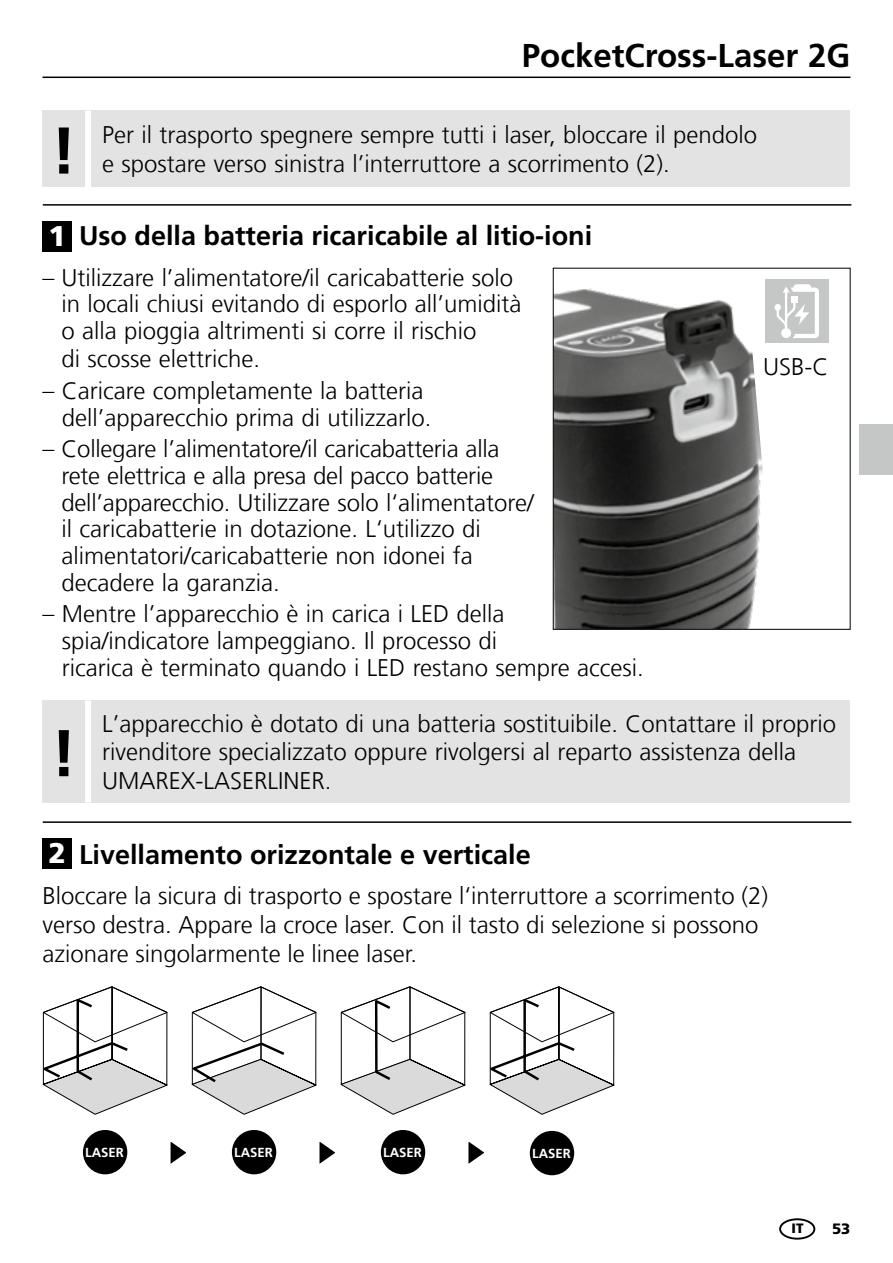
<style>
.page{position:relative;width:893px;height:1263px;background:#fff}
.page>*{position:absolute;margin:0;border:0;box-sizing:border-box;transform-origin:0 0}
.t1{font:700 66px "Frutiger LT Com";color:#000}
.t2{font:700 33px "Frutiger LT Com";color:#000}
.t3{font:900 28.5px "Frutiger LT Com";color:#fff}
.t4{font:700 27px "Frutiger LT Com";color:#000}
.t5{font:300 24px/26.7px "Frutiger LT Com";color:#000}
.t6{font:900 15px "Frutiger LT Com";color:#000}
.t7{font:900 13.5px "Frutiger LT Com";color:#000}
.t8{font:700 13.2px "Frutiger LT Com";color:#fff}
</style>
<div class="page">
<hr style="left:43px;top:77px;width:807px;height:1px;background:#000">
<hr style="left:43px;top:204px;width:808px;height:2px;background:#000">
<hr style="left:43px;top:821px;width:808px;height:2px;background:#000">
<div style="left:43px;top:221px;width:29px;height:30px;background:#000"></div>
<div style="left:83px;top:1130px;width:44px;height:44px;background:#000;border-radius:50%"></div>
<div style="left:232px;top:1130px;width:44px;height:44px;background:#000;border-radius:50%"></div>
<div style="left:381px;top:1130px;width:44px;height:44px;background:#000;border-radius:50%"></div>
<svg style="left:170px;top:1142px;width:16px;height:22px"></svg>
<svg style="left:319px;top:1142px;width:16px;height:22px"></svg>
<svg style="left:468px;top:1142px;width:16px;height:22px"></svg>
<div style="left:530px;top:1131px;width:44px;height:44px;background:#000;border-radius:50%"></div>
<svg style="left:191px;top:986px;width:126px;height:129px"></svg>
<svg style="left:43px;top:986px;width:124px;height:129px"></svg>
<svg style="left:340px;top:986px;width:126px;height:129px"></svg>
<div style="left:43px;top:838px;width:29px;height:31px;background:#000"></div>
<svg style="left:490px;top:986px;width:124px;height:129px"></svg>
<div style="left:765px;top:279px;width:63px;height:64px;background:#c5c6c6"></div>
<svg style="left:777px;top:284px;width:42px;height:54px"></svg>
<img style="left:555px;top:288px;width:222px;height:340px">
<div style="left:553px;top:268px;width:297px;height:362px;border:1px solid #000"></div>
<div style="left:43px;top:700px;width:807px;height:102px;background:#e3e3e3"></div>
<div style="left:85px;top:700px;width:6px;height:102px;background:#fff"></div>
<div style="left:43px;top:111px;width:807px;height:76px;background:#e3e3e3"></div>
<div style="left:85px;top:111px;width:6px;height:76px;background:#fff"></div>
<div style="left:779px;top:1218px;width:36px;height:21px;border:2px solid #000;border-radius:50%"></div>
<div style="left:859px;top:424px;width:34px;height:50px;background:#c5c6c6"></div>
<h2 class="t2" style="left:522px;top:36px;width:330px">PocketCross-Laser 2G</h2>
<h1 class="t1" style="left:51px;top:112px;width:27px">!</h1>
<p class="t5" style="left:102px;top:122px;width:657px">Per il trasporto spegnere sempre tutti i laser, bloccare il pendolo</p>
<p class="t5" style="left:102px;top:151px;width:569px">e spostare verso sinistra l’interruttore a scorrimento (2).</p>
<p class="t3" style="left:48px;top:219px;width:19px">1</p>
<p class="t4" style="left:79px;top:220px;width:515px">Uso della batteria ricaricabile al litio-ioni</p>
<p class="t5" style="left:61px;top:264px;width:462px;text-indent:-19px">– Utilizzare l’alimentatore/il caricabatterie solo in locali chiusi evitando di esporlo all’umidità o alla pioggia altrimenti si corre il rischio</p>
<p class="t5" style="left:61px;top:346px;width:200px">di scosse elettriche.</p>
<p class="t5" style="left:62px;top:377px;width:371px;text-indent:-19px">– Caricare completamente la batteria dell’apparecchio prima di utilizzarlo.</p>
<p class="t5" style="left:61px;top:435px;width:474px;text-indent:-19px">– Collegare l’alimentatore/il caricabatteria alla rete elettrica e alla presa del pacco batterie dell’apparecchio. Utilizzare solo l‘alimentatore/ il caricabatterie in dotazione. L‘utilizzo di alimentatori/caricabatterie non idonei fa decadere la garanzia.</p>
<p class="t5" style="left:62px;top:600px;width:583px;text-indent:-19px">– Mentre l’apparecchio è in carica i LED della spia/indicatore lampeggiano. Il processo di<br>ricarica è terminato quando i LED restano sempre accesi.</p>
<p class="t5" style="left:763px;top:354px;width:67px">USB-C</p>
<h1 class="t1" style="left:51px;top:714px;width:27px">!</h1>
<p class="t5" style="left:102px;top:709px;width:736px;line-height:28.8px">L’apparecchio è dotato di una batteria sostituibile. Contattare il proprio rivenditore specializzato oppure rivolgersi al reparto assistenza della<br>UMAREX-LASERLINER.</p>
<p class="t3" style="left:48px;top:836px;width:19px">2</p>
<p class="t4" style="left:79px;top:838px;width:453px">Livellamento orizzontale e verticale</p>
<p class="t5" style="left:43px;top:882px;width:727px;line-height:28.8px">Bloccare la sicura di trasporto e spostare l‘interruttore a scorrimento (2) verso destra. Appare la croce laser. Con il tasto di selezione si possono azionare singolarmente le linee laser.</p>
<p class="t8" style="left:85px;top:1144px;width:40px">LASER</p>
<p class="t8" style="left:234px;top:1144px;width:40px">LASER</p>
<p class="t8" style="left:383px;top:1144px;width:40px">LASER</p>
<p class="t8" style="left:532px;top:1145px;width:40px">LASER</p>
<p class="t7" style="left:792px;top:1220px;width:14px">IT</p>
<p class="t6" style="left:832px;top:1219px;width:20px">53</p>
</div>
